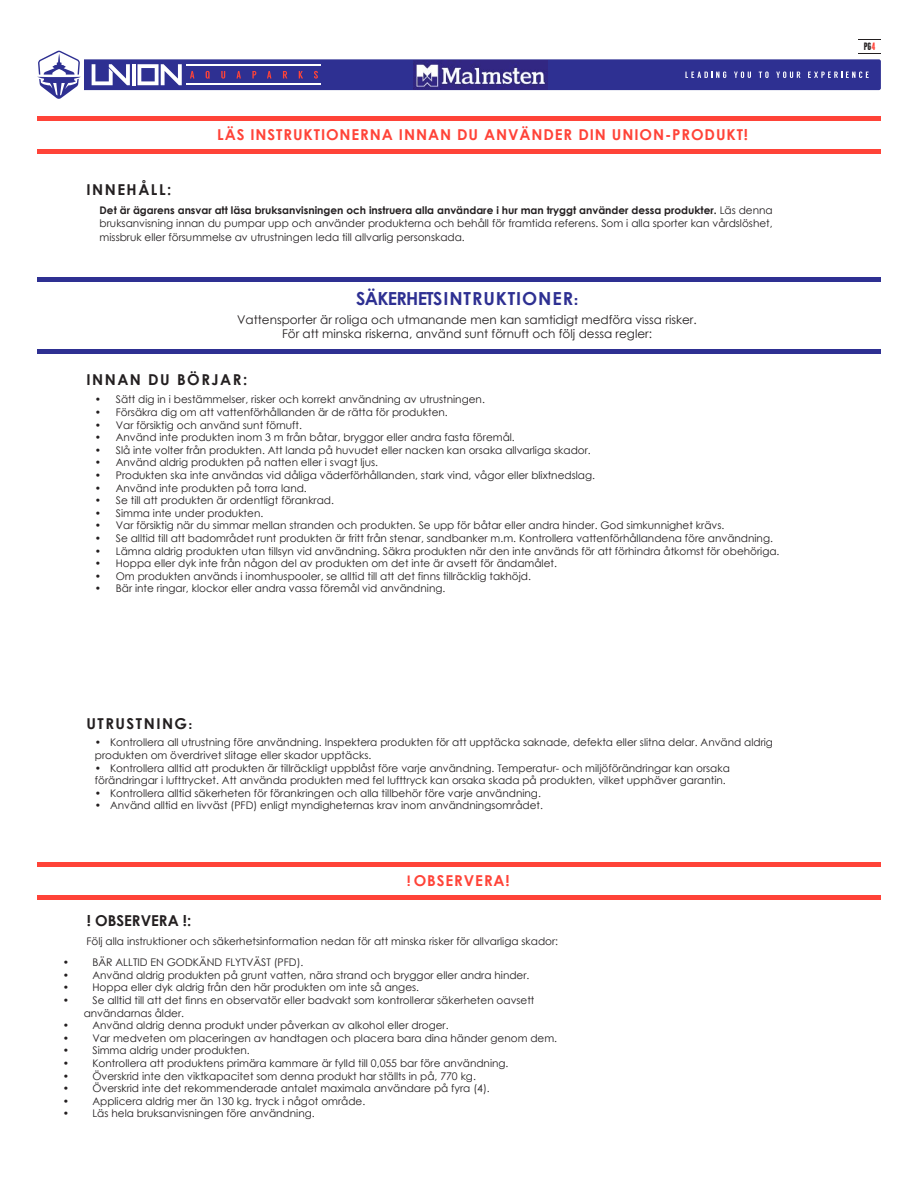
<style>
.page{position:relative;width:918px;height:1188px;background:#fff}
.page>*{position:absolute;margin:0;border:0;box-sizing:border-box;transform-origin:0 0}
.t1{font:700 18px "Century Gothic";letter-spacing:.05em;color:#2e3092}
.t2{font:700 15px "Century Gothic";letter-spacing:.06em;color:#ff4338}
.t3{font:700 15px "Century Gothic";letter-spacing:.1em;color:#231f20}
.t4{font:700 15px "Century Gothic";color:#231f20}
.t5{font:700 15px "Century Gothic";letter-spacing:.06em;color:#ff4338}
.t6{font:12px/14.7px "Century Gothic";color:#231f20;text-align:center}
.t7{font:700 10.65px "Franchise";color:#231f20}
.t8{font:10.5px/12.6px "Century Gothic";color:#231f20}
.s1{font-style:inherit}
.s2{font-weight:700}
.s3{font-family:"Langdon";font-weight:400}
.s4{color:#ff4338}
</style>
<div class="page">
<hr style="left:37px;top:149px;width:844px;height:4px;background:#ff4338">
<hr style="left:37px;top:117px;width:844px;height:4px;background:#ff4338">
<hr style="left:37px;top:895px;width:844px;height:4px;background:#ff4338">
<hr style="left:37px;top:863px;width:844px;height:4px;background:#ff4338">
<hr style="left:37px;top:350px;width:844px;height:4px;background:#2e3092">
<hr style="left:37px;top:278px;width:844px;height:4px;background:#2e3092">
<svg style="left:37px;top:51px;width:844px;height:48px"></svg>
<svg style="left:858px;top:39px;width:23px;height:1px"></svg>
<img style="left:414px;top:60px;width:133px;height:29px">
<h2 class="t3" style="left:86px;top:178px;width:86px">INNEHÅLL:</h2>
<h2 class="t2" style="left:217px;top:124px;width:532px">LÄS <span class="s1">INSTRUKTIONERNA</span> INNAN DU ANVÄNDER <span class="s1">DIN UNION-</span>PRODUKT!</h2>
<p class="t8" style="left:100px;top:203px;width:675px;line-height:13.5px;text-align:justify"><span class="s2">Det är ägarens ansvar att läsa bruksanvisningen och instruera alla användare i</span> <span class="s2">hur man tryggt använder dessa</span> <span class="s2">produkter.</span> Läs denna bruksanvisning innan du pumpar upp och använder produkterna och behåll för framtida referens. Som i alla sporter kan vårdslöshet, missbruk eller försummelse av utrustningen leda till allvarlig personskada.</p>
<h1 class="t1" style="left:356px;top:285px;width:223px"><span class="s1">SÄKERHET</span>SINTRUKTIONER<span class="s3">:</span></h1>
<p class="t6" style="left:237px;top:312px;width:461px">Vattensporter är roliga och utmanande men kan samtidigt medföra vissa risker.<br>För att minska riskerna, använd sunt förnuft och följ dessa regler:</p>
<h2 class="t3" style="left:86px;top:368px;width:162px">INNAN DU BÖRJAR:</h2>
<p class="t8" style="left:95px;top:393px;width:392px">• Sätt dig in i bestämmelser, risker och korrekt användning av utrustningen.</p>
<p class="t8" style="left:95px;top:406px;width:354px">• Försäkra dig om att vattenförhållanden är de rätta för produkten.</p>
<p class="t8" style="left:95px;top:418px;width:209px">• Var försiktig och använd sunt förnuft.</p>
<p class="t8" style="left:95px;top:431px;width:421px">• Använd inte produkten inom 3 m från båtar, bryggor eller andra fasta föremål.</p>
<p class="t8" style="left:95px;top:444px;width:497px">• Slå inte volter från produkten. Att landa på huvudet eller nacken kan orsaka allvarliga skador.</p>
<p class="t8" style="left:95px;top:456px;width:285px">• Använd aldrig produkten på natten eller i svagt ljus.</p>
<p class="t8" style="left:95px;top:469px;width:502px">• Produkten ska inte användas vid dåliga väderförhållanden, stark vind, vågor eller blixtnedslag.</p>
<p class="t8" style="left:95px;top:481px;width:213px">• Använd inte produkten på torra land.</p>
<p class="t8" style="left:95px;top:494px;width:241px">• Se till att produkten är ordentligt förankrad.</p>
<p class="t8" style="left:95px;top:507px;width:170px">• Simma inte under produkten.</p>
<p class="t8" style="left:95px;top:519px;width:631px">• Var försiktig när du simmar mellan stranden och produkten. Se upp för båtar eller andra hinder. God simkunnighet krävs.</p>
<p class="t8" style="left:95px;top:532px;width:680px">• Se alltid till att badområdet runt produkten är fritt från stenar, sandbanker m.m. Kontrollera vattenförhållandena före användning.</p>
<p class="t8" style="left:95px;top:544px;width:686px">• Lämna aldrig produkten utan tillsyn vid användning. Säkra produkten när den inte används för att förhindra åtkomst för obehöriga.</p>
<p class="t8" style="left:95px;top:557px;width:464px">• Hoppa eller dyk inte från någon del av produkten om det inte är avsett för ändamålet.</p>
<p class="t8" style="left:95px;top:570px;width:438px">• Om produkten används i inomhuspooler, se alltid till att det finns tillräcklig takhöjd.</p>
<p class="t8" style="left:95px;top:582px;width:352px">• Bär inte ringar, klockor eller andra vassa föremål vid användning.</p>
<h2 class="t3" style="left:86px;top:712px;width:107px">UTRUSTNING<span class="s3">:</span></h2>
<p class="t8" style="left:95px;top:736px;width:680px">• Kontrollera all utrustning före användning. Inspektera produkten för att upptäcka saknade, defekta eller slitna delar. Använd aldrig produkten om överdrivet slitage eller skador upptäcks.</p>
<p class="t8" style="left:95px;top:761px;width:637px">• Kontrollera alltid att produkten är tillräckligt uppblåst före varje användning. Temperatur- och miljöförändringar kan orsaka förändringar i lufttrycket. Att använda produkten med fel lufttryck kan orsaka skada på produkten, vilket upphäver garantin.</p>
<p class="t8" style="left:95px;top:787px;width:448px">• Kontrollera alltid säkerheten för förankringen och alla tillbehör före varje användning.</p>
<p class="t8" style="left:95px;top:799px;width:450px">• Använd alltid en livväst (PFD) enligt myndigheternas krav inom användningsområdet.</p>
<h2 class="t5" style="left:407px;top:869px;width:104px"><span class="s3">!</span> OBSERVERA<span class="s1">!</span></h2>
<h2 class="t4" style="left:87px;top:909px;width:106px"><span class="s1">!</span> OBSERVERA <span class="s1">!:</span></h2>
<p class="t8" style="left:86px;top:935px;width:473px">Följ alla instruktioner och säkerhetsinformation nedan för att minska risker för allvarliga skador:</p>
<p class="t8" style="left:63px;top:956px;width:242px">• BÄR ALLTID EN GODKÄND FLYTVÄST (PFD).</p>
<p class="t8" style="left:63px;top:968px;width:468px">• Använd aldrig produkten på grunt vatten, nära strand och bryggor eller andra hinder.</p>
<p class="t8" style="left:63px;top:981px;width:358px">• Hoppa eller dyk aldrig från den här produkten om inte så anges.</p>
<p class="t8" style="left:84px;top:994px;width:452px;text-indent:-21px">• Se alltid till att det finns en observatör eller badvakt som kontrollerar säkerheten oavsett användarnas ålder.</p>
<p class="t8" style="left:63px;top:1019px;width:387px">• Använd aldrig denna produkt under påverkan av alkohol eller droger.</p>
<p class="t8" style="left:63px;top:1031px;width:496px">• Var medveten om placeringen av handtagen och placera bara dina händer genom dem.</p>
<p class="t8" style="left:63px;top:1044px;width:189px">• Simma aldrig under produkten.</p>
<p class="t8" style="left:63px;top:1057px;width:447px">• Kontrollera att produktens primära kammare är fylld till 0,055 bar före användning.</p>
<p class="t8" style="left:63px;top:1069px;width:415px">• Överskrid inte den viktkapacitet som denna produkt har ställts in på, 770 kg.</p>
<p class="t8" style="left:63px;top:1082px;width:429px">• Överskrid inte det rekommenderade antalet maximala användare på fyra (4).</p>
<p class="t8" style="left:63px;top:1094px;width:304px">• Applicera aldrig mer än 130 kg. tryck i något område.</p>
<p class="t8" style="left:63px;top:1107px;width:253px">• Läs hela bruksanvisningen före användning.</p>
<p class="t7" style="left:864px;top:41px;width:13px">PG<span class="s4">4</span></p>
</div>
